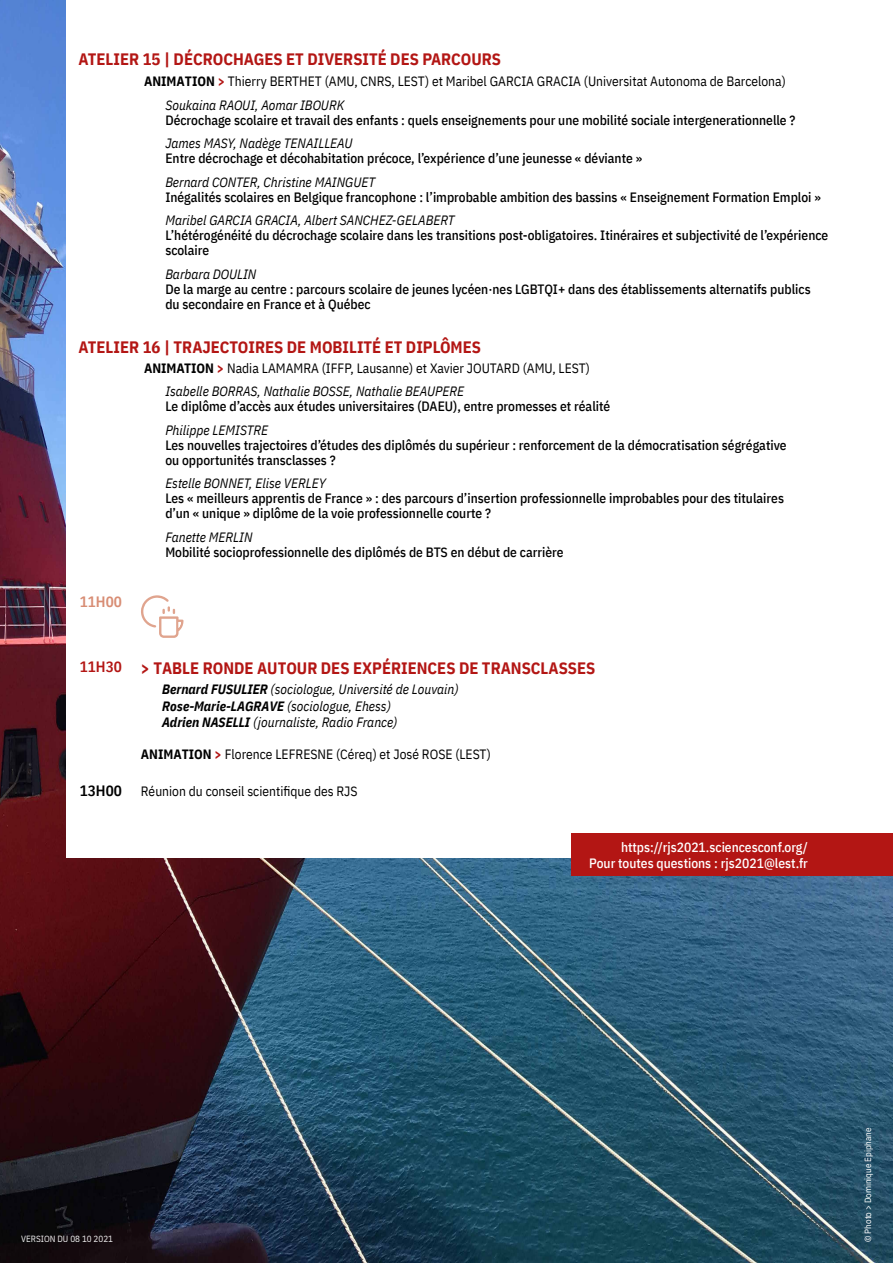
<style>
.page{position:relative;width:893px;height:1263px;background:#fff}
.page>*{position:absolute;margin:0;border:0;box-sizing:border-box;transform-origin:0 0}
.t1{font:700 16.5px "IBM Plex Sans Cond";color:#b31614}
.t2{font:600 15px "IBM Plex Sans Cond";color:#d88d74}
.t3{font:600 15px "IBM Plex Sans Cond";color:#000}
.t4{font:500 13.5px/15px "IBM Plex Sans Cond";color:#000}
.t5{font:13.5px/23.5px "IBM Plex Sans Cond";color:#000}
.t6{font:italic 13.5px/16.5px "IBM Plex Sans Cond";color:#000}
.t7{font:500 13.5px/16.5px "IBM Plex Sans Cond";color:#fff;text-align:right}
.t8{font:9px "IBM Plex Sans Cond";color:#fff}
.s1{font-weight:700}
.s2{font-weight:700;color:#b31614}
.s3{font-style:italic}
.s4{font-weight:600;font-size:15px}
</style>
<div class="page">
<img style="left:0;top:0;width:893px;height:1262px">
<div style="left:67px;top:0;width:826px;height:857px;background:#fff"></div>
<svg style="left:141px;top:595px;width:42px;height:43px"></svg>
<div style="left:572px;top:833px;width:321px;height:43px;background:#b31614"></div>
<p class="t1" style="left:79px;top:46px;width:424px">ATELIER 15 | DÉCROCHAGES ET DIVERSITÉ DES PARCOURS</p>
<p class="t5" style="left:165px;top:68px;width:622px;text-indent:-21px"><span class="s1">ANIMATION</span> <span class="s2">&gt;</span> Thierry BERTHET (AMU, CNRS, LEST) et Maribel GARCIA GRACIA (Universitat Autonoma de Barcelona)<br><span class="s3">Soukaina RAOUI, Aomar IBOURK</span></p>
<p class="t4" style="left:165px;top:111px;width:632px">Décrochage scolaire et travail des enfants : quels enseignements pour une mobilité sociale intergenerationnelle ?</p>
<p class="t6" style="left:165px;top:134px;width:189px">James MASY, Nadège TENAILLEAU</p>
<p class="t4" style="left:165px;top:150px;width:478px">Entre décrochage et décohabitation précoce, l’expérience d’une jeunesse « déviante »</p>
<p class="t6" style="left:165px;top:172px;width:211px">Bernard CONTER, Christine MAINGUET</p>
<p class="t4" style="left:165px;top:188px;width:657px">Inégalités scolaires en Belgique francophone : l’improbable ambition des bassins « Enseignement Formation Emploi »</p>
<p class="t6" style="left:165px;top:211px;width:291px">Maribel GARCIA GRACIA, Albert SANCHEZ-GELABERT</p>
<p class="t4" style="left:165px;top:227px;width:664px">L’hétérogénéité du décrochage scolaire dans les transitions post-obligatoires. Itinéraires et subjectivité de l’expérience scolaire</p>
<p class="t6" style="left:165px;top:264px;width:93px">Barbara DOULIN</p>
<p class="t4" style="left:165px;top:280px;width:647px">De la marge au centre : parcours scolaire de jeunes lycéen·nes LGBTQI+ dans des établissements alternatifs publics du secondaire en France et à Québec</p>
<p class="t1" style="left:79px;top:334px;width:404px">ATELIER 16 | TRAJECTOIRES DE MOBILITÉ ET DIPLÔMES</p>
<p class="t5" style="left:165px;top:355px;width:426px;text-indent:-21px"><span class="s1">ANIMATION</span> <span class="s2">&gt;</span> Nadia LAMAMRA (IFFP, Lausanne) et Xavier JOUTARD (AMU, LEST)<br><span class="s3">Isabelle BORRAS, Nathalie BOSSE, Nathalie BEAUPERE</span></p>
<p class="t4" style="left:165px;top:398px;width:446px">Le diplôme d’accès aux études universitaires (DAEU), entre promesses et réalité</p>
<p class="t6" style="left:165px;top:420px;width:104px">Philippe LEMISTRE</p>
<p class="t4" style="left:165px;top:436px;width:623px">Les nouvelles trajectoires d’études des diplômés du supérieur : renforcement de la démocratisation ségrégative ou opportunités transclasses ?</p>
<p class="t6" style="left:165px;top:474px;width:162px">Estelle BONNET, Elise VERLEY</p>
<p class="t4" style="left:165px;top:490px;width:620px">Les « meilleurs apprentis de France » : des parcours d’insertion professionnelle improbables pour des titulaires d’un « unique » diplôme de la voie professionnelle courte ?</p>
<p class="t6" style="left:165px;top:527px;width:89px">Fanette MERLIN</p>
<p class="t4" style="left:165px;top:543px;width:400px">Mobilité socioprofessionnelle des diplômés de BTS en début de carrière</p>
<p class="t2" style="left:80px;top:590px;width:44px">11H00</p>
<p class="t1" style="left:80px;top:655px;width:517px"><span class="s4">11H30</span> &gt; TABLE RONDE AUTOUR DES EXPÉRIENCES DE TRANSCLASSES</p>
<p class="t6" style="left:162px;top:680px;width:298px"><span class="s1">Bernard FUSULIER</span> (sociologue, Université de Louvain)<br><span class="s1">Rose-Marie-LAGRAVE</span> (sociologue, Ehess)<br><span class="s1">Adrien NASELLI</span> (journaliste, Radio France)</p>
<p class="t5" style="left:141px;top:742px;width:351px"><span class="s1">ANIMATION</span> <span class="s2">&gt;</span> Florence LEFRESNE (Céreq) et José ROSE (LEST)</p>
<p class="t3" style="left:80px;top:779px;width:44px">13H00</p>
<p class="t5" style="left:141px;top:778px;width:218px">Réunion du conseil scientifique des RJS</p>
<p class="t7" style="left:589px;top:837px;width:220px">https://rjs2021.sciencesconf.org/<br>Pour toutes questions : rjs2021@lest.fr</p>
<p class="t8" style="left:21px;top:1231px;width:93px">VERSION DU 08 10 2021</p>
<p class="t8" style="left:861px;top:1242px;width:116px;rotate:-90deg">© Photo &gt; Dominique Epiphane</p>
</div>
